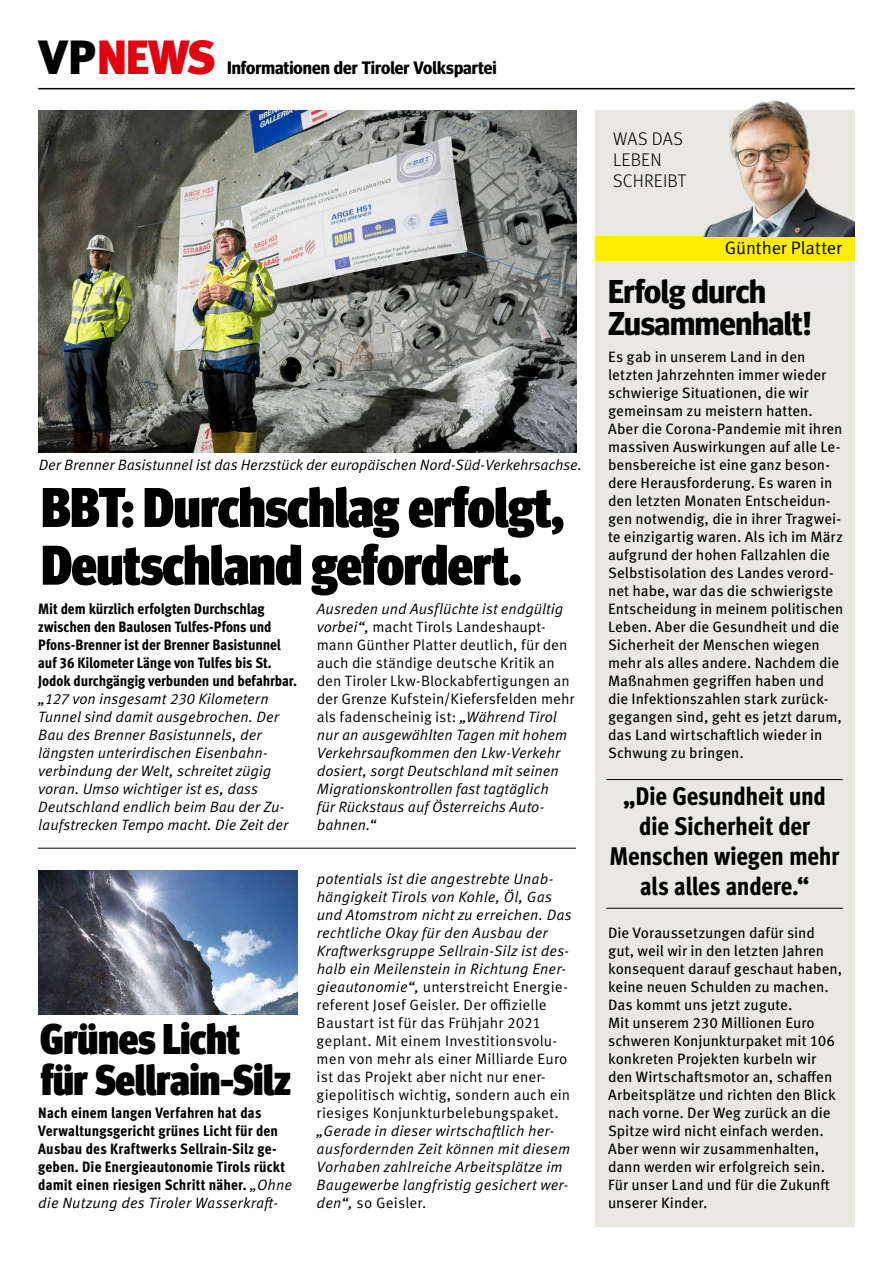
<style>
.page{position:relative;width:893px;height:1263px;background:#fff}
.page>*{position:absolute;margin:0;border:0;box-sizing:border-box;transform-origin:0 0}
.t1{font:900 condensed 55.8px/57.8px "Meta Headline OT";letter-spacing:-.01em;color:#000}
.t2{font:900 48px "Meta OT";letter-spacing:-.04em;color:#e3000f}
.t3{font:900 condensed 43.05px/40.5px "Meta Headline OT";letter-spacing:-.01em;color:#000}
.t4{font:700 33px/31.5px "Meta Headline OT";letter-spacing:-.01em;color:#000}
.t5{font:800 condensed 25.5px/30px "Meta OT";letter-spacing:-.015em;color:#000;text-align:center}
.t6{font:300 18.3px/21px "Meta OT";letter-spacing:.005em;color:#000}
.t7{font:700 18px "Meta Headline OT";color:#000}
.t8{font:18px "Meta OT Norm";letter-spacing:-.005em;color:#000}
.t9{font:15px/18px "Meta OT";color:#000}
.t10{font:15px/18px "Meta OT Norm Ita";color:#000}
.t11{font:15px/18px "Meta OT Norm";letter-spacing:.01em;color:#000}
.t12{font:800 condensed 15px/18px "Meta OT";color:#000}
.s1{color:#000}
.s2{font-family:"Meta OT Norm Ita";font-weight:400;font-stretch:normal}
.s3{font-family:"Meta OT Norm Ita"}
</style>
<div class="page">
<hr style="left:38px;top:88px;width:817px;height:1px;background:#000">
<div style="left:595px;top:110px;width:260px;height:1116px;background:#eae8e2"></div>
<div style="left:595px;top:236px;width:260px;height:24px;background:#ffed00"></div>
<img style="left:681px;top:87px;width:174px;height:149px">
<hr style="left:606px;top:779px;width:237px;height:1px;background:#000">
<hr style="left:606px;top:908px;width:237px;height:1px;background:#000">
<img style="left:38px;top:110px;width:538px;height:342px">
<img style="left:38px;top:870px;width:260px;height:144px">
<hr style="left:38px;top:848px;width:538px;height:1px;background:#000">
<h2 class="t2" style="left:39px;top:29px;width:179px"><span class="s1">VP</span>NEWS</h2>
<p class="t7" style="left:227px;top:57px;width:271px">Informationen der Tiroler Volkspartei</p>
<p class="t10" style="left:39px;top:456px;width:545px">Der Brenner Basistunnel ist das Herzstück der europäischen Nord-Süd-Verkehrsachse.</p>
<h1 class="t1" style="left:41px;top:481px;width:524px">BBT: Durchschlag erfolgt,<br>Deutschland gefordert.</h1>
<p class="t12" style="left:38px;top:600px;width:260px">Mit dem kürzlich erfolgten Durchschlag zwischen den Baulosen Tulfes-Pfons und Pfons-Brenner ist der Brenner Basistunnel auf 36 Kilometer Länge von Tulfes bis St.<br>Jodok durchgängig verbunden und befahrbar.</p>
<p class="t10" style="left:38px;top:690px;width:252px">„127 von insgesamt 230 Kilometern Tunnel sind damit ausgebrochen. Der Bau des Brenner Basistunnels, der längsten unterirdischen Eisenbahn&shy;verbindung der Welt, schreitet zügig voran. Umso wichtiger ist es, dass Deutschland endlich beim Bau der Zu&shy;laufstrecken Tempo macht. Die Zeit der</p>
<h3 class="t3" style="left:40px;top:1020px;width:252px">Grünes Licht für Sellrain-Silz</h3>
<p class="t12" style="left:38px;top:1104px;width:255px">Nach einem langen Verfahren hat das Verwaltungsgericht grünes Licht für den Ausbau des Kraftwerks Sellrain-Silz ge&shy;geben. Die Energieautonomie Tirols rückt damit einen riesigen Schritt näher. <span class="s2">„Ohne</span></p>
<p class="t10" style="left:38px;top:1194px;width:242px">die Nutzung des Tiroler Wasserkraft-</p>
<p class="t10" style="left:317px;top:600px;width:248px">Ausreden und Ausflüchte ist endgültig</p>
<p class="t11" style="left:317px;top:618px;width:259px"><span class="s3">vorbei“,</span> macht Tirols Landeshaupt&shy;mann Günther Platter deutlich, für den auch die ständige deutsche Kritik an den Tiroler Lkw-Blockabfertigungen an der Grenze Kufstein/Kiefersfelden mehr als fadenscheinig ist: <span class="s3">„Während Tirol</span></p>
<p class="t10" style="left:317px;top:726px;width:252px">nur an ausgewählten Tagen mit hohem<br>Verkehrsaufkommen den Lkw-Verkehr dosiert, sorgt Deutschland mit seinen<br>Migrationskontrollen fast tagtäglich für Rückstaus auf Österreichs Auto&shy;bahnen.“</p>
<p class="t10" style="left:317px;top:870px;width:257px">potentials ist die angestrebte Unab&shy;hängigkeit Tirols von Kohle, Öl, Gas und Atomstrom nicht zu erreichen. Das rechtliche Okay für den Ausbau der Kraftwerksgruppe Sellrain-Silz ist des&shy;halb ein Meilenstein in Richtung Ener-</p>
<p class="t11" style="left:317px;top:978px;width:255px"><span class="s3">gieautonomie“,</span> unterstreicht Energie&shy;referent Josef Geisler. Der offizielle Baustart ist für das Frühjahr 2021 geplant. Mit einem Investitionsvolu&shy;men von mehr als einer Milliarde Euro ist das Projekt aber nicht nur ener&shy;giepolitisch wichtig, sondern auch ein riesiges Konjunkturbelebungspaket.</p>
<p class="t10" style="left:317px;top:1122px;width:255px">„Gerade in dieser wirtschaftlich her&shy;ausfordernden Zeit können mit diesem Vorhaben zahlreiche Arbeitsplätze im Baugewerbe langfristig gesichert wer-</p>
<p class="t11" style="left:317px;top:1194px;width:111px"><span class="s3">den“,</span> so Geisler.</p>
<p class="t6" style="left:613px;top:129px;width:74px">WAS DAS<br>LEBEN<br>SCHREIBT</p>
<p class="t8" style="left:725px;top:237px;width:119px">Günther Platter</p>
<h3 class="t4" style="left:608px;top:277px;width:205px">Erfolg durch<br>Zusammenhalt!</h3>
<p class="t9" style="left:608px;top:348px;width:237px">Es gab in unserem Land in den letzten Jahrzehnten immer wieder schwierige Situationen, die wir gemeinsam zu meistern hatten.<br>Aber die Corona-Pandemie mit ihren massiven Auswirkungen auf alle Le&shy;bensbereiche ist eine ganz beson&shy;dere Herausforderung. Es waren in den letzten Monaten Entscheidun&shy;gen notwendig, die in ihrer Tragwei&shy;te einzigartig waren. Als ich im März aufgrund der hohen Fallzahlen die Selbstisolation des Landes verord&shy;net habe, war das die schwierigste Entscheidung in meinem politischen Leben. Aber die Gesundheit und die Sicherheit der Menschen wiegen mehr als alles andere. Nachdem die Maßnahmen gegriffen haben und die Infektionszahlen stark zurück&shy;gegangen sind, geht es jetzt darum, das Land wirtschaftlich wieder in Schwung zu bringen.</p>
<h3 class="t5" style="left:610px;top:782px;width:231px">„Die Gesundheit und die Sicherheit der<br>Menschen wiegen mehr als alles andere.“</h3>
<p class="t9" style="left:608px;top:924px;width:236px">Die Voraussetzungen dafür sind gut, weil wir in den letzten Jahren konsequent darauf geschaut haben, keine neuen Schulden zu machen.<br>Das kommt uns jetzt zugute.<br>Mit unserem 230 Millionen Euro schweren Konjunkturpaket mit 106 konkreten Projekten kurbeln wir den Wirtschaftsmotor an, schaffen<br>Arbeitsplätze und richten den Blick nach vorne. Der Weg zurück an die<br>Spitze wird nicht einfach werden.<br>Aber wenn wir zusammenhalten, dann werden wir erfolgreich sein.<br>Für unser Land und für die Zukunft unserer Kinder.</p>
</div>
